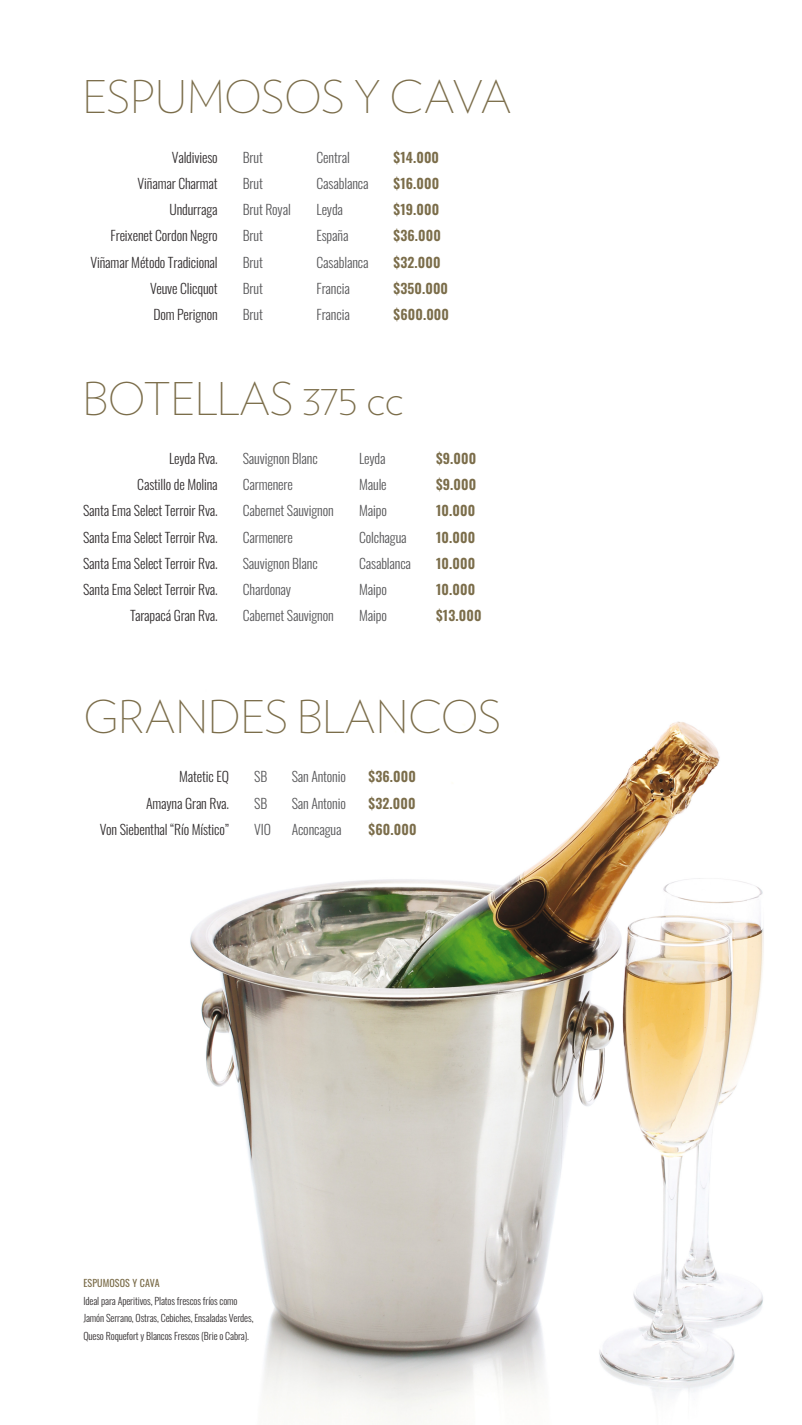
<style>
.page{position:relative;width:802px;height:1425px;background:#fff}
.page>*{position:absolute;margin:0;border:0;box-sizing:border-box;transform-origin:0 0}
.t1{font:200 45px "Verlag";letter-spacing:-.01em;color:#7b6d4a}
.t2{font:300 13.75px/26.2px "Oswald";letter-spacing:-.01em;color:#343031;text-align:right}
.t3{font:300 13.75px/26.2px "Oswald";letter-spacing:-.01em;color:#58585a}
.t4{font:600 13.75px/26.2px "Oswald";letter-spacing:.01em;color:#7b6d4a}
.t5{font:300 10px/17.5px "Oswald";letter-spacing:-.01em;color:#343031}
.t6{font:10px "Oswald";letter-spacing:.01em;color:#7b6d4a}
</style>
<div class="page">
<img style="left:190px;top:721px;width:574px;height:704px">
<h1 class="t1" style="left:82px;top:65px;width:431px">ESPUMOSOS Y CAVA</h1>
<p class="t4" style="left:393px;top:145px;width:57px">$14.000 $16.000 $19.000 $36.000 $32.000 $350.000 $600.000</p>
<p class="t2" style="left:91px;top:142px;width:129px">Valdivieso<br>Viñamar Charmat<br>Undurraga<br>Freixenet Cordon Negro<br>Viñamar Método Tradicional<br>Veuve Clicquot<br>Dom Perignon</p>
<p class="t3" style="left:243px;top:142px;width:50px">Brut<br>Brut<br>Brut Royal<br>Brut<br>Brut<br>Brut<br>Brut</p>
<p class="t3" style="left:316px;top:142px;width:53px">Central<br>Casablanca<br>Leyda<br>España<br>Casablanca<br>Francia<br>Francia</p>
<h1 class="t1" style="left:82px;top:366px;width:323px">BOTELLAS 375 cc</h1>
<p class="t2" style="left:83px;top:444px;width:136px">Leyda Rva.<br>Castillo de Molina<br>Santa Ema Select Terroir Rva.<br>Santa Ema Select Terroir Rva.<br>Santa Ema Select Terroir Rva.<br>Santa Ema Select Terroir Rva.<br>Tarapacá Gran Rva.</p>
<p class="t3" style="left:243px;top:444px;width:92px">Sauvignon Blanc<br>Carmenere<br>Cabernet Sauvignon<br>Carmenere<br>Sauvignon Blanc<br>Chardonay<br>Cabernet Sauvignon</p>
<p class="t3" style="left:359px;top:444px;width:53px">Leyda<br>Maule<br>Maipo<br>Colchagua<br>Casablanca<br>Maipo<br>Maipo</p>
<p class="t4" style="left:436px;top:446px;width:47px">$9.000 $9.000<br>10.000<br>10.000<br>10.000<br>10.000 $13.000</p>
<h1 class="t1" style="left:83px;top:685px;width:420px">GRANDES BLANCOS</h1>
<p class="t4" style="left:368px;top:764px;width:49px;text-align:justify">$36.000 $32.000 $60.000</p>
<p class="t2" style="left:100px;top:762px;width:131px">Matetic EQ<br>Amayna Gran Rva.<br>Von Siebenthal “Río Místico”</p>
<p class="t3" style="left:254px;top:762px;width:18px">SB<br>SB<br>VIO</p>
<p class="t3" style="left:292px;top:762px;width:56px;text-align:justify">San Antonio San Antonio Aconcagua</p>
<p class="t6" style="left:83px;top:1274px;width:78px">ESPUMOSOS Y CAVA</p>
<p class="t5" style="left:83px;top:1291px;width:172px">Ideal para Aperitivos, Platos frescos fríos como<br>Jamón Serrano, Ostras, Cebiches, Ensaladas Verdes,<br>Queso Roquefort y Blancos Frescos (Brie o Cabra).</p>
</div>
